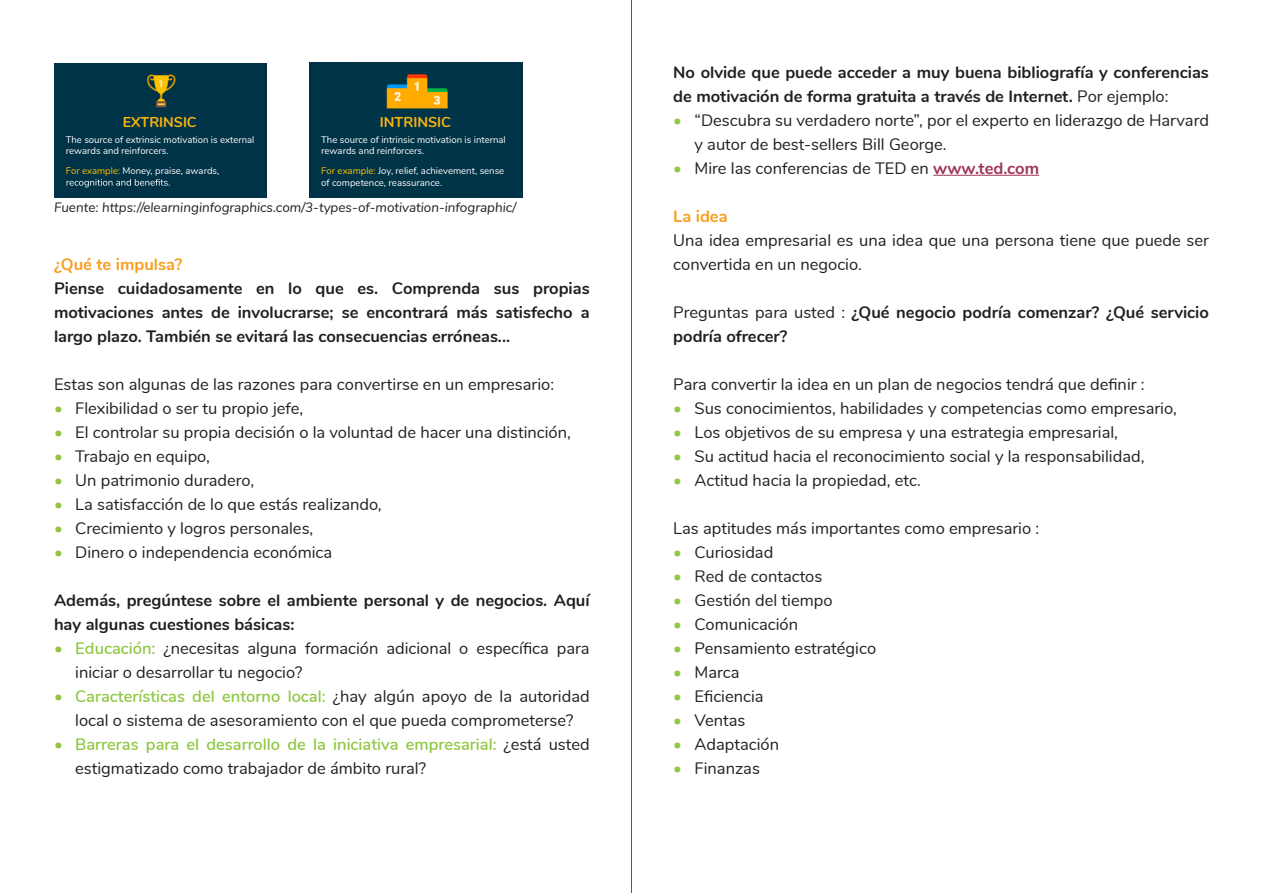
<style>
.page{position:relative;width:1263px;height:893px;background:#fff}
.page>*{position:absolute;margin:0;border:0;box-sizing:border-box;transform-origin:0 0}
.t1{font:16.5px/24px "Nunito";color:#231f20}
.t2{font:700 16.5px/24px "Nunito";color:#231f20}
.t3{font:600 16.5px/24px "Nunito";color:#8ec740}
.t4{font:700 16.5px "Nunito";color:#f89e20}
.t5{font:700 14.25px "Nunito";color:#fab50f}
.t6{font:italic 13.5px "Nunito";color:#231f20}
.t7{font:9.6px/11.4px "Nunito";color:#fff}
.t8{font:9.45px/11.4px "Nunito";color:#fff}
.s1{color:#ffc200}
.s2{color:#8ec740}
.s3{font-weight:600;color:#8ec740}
.s4{font-weight:400;color:#231f20}
.s5{font-weight:400}
.s6{font-weight:700;color:#9f355c}
</style>
<div class="page">
<hr style="left:631px;top:0;width:1px;height:893px;background:#9f355c">
<hr style="left:933px;top:175px;width:106px;height:1px;background:#9f355c">
<div style="left:54px;top:63px;width:213px;height:135px;background:#003347"></div>
<img style="left:147px;top:74px;width:29px;height:34px">
<svg style="left:67px;top:179px;width:103px;height:8px"></svg>
<div style="left:309px;top:63px;width:214px;height:135px;background:#003347"></div>
<img style="left:386px;top:74px;width:62px;height:35px">
<p class="t5" style="left:123px;top:112px;width:75px">EXTRINSIC</p>
<p class="t8" style="left:66px;top:133px;width:190px">The source of extrinsic motivation is external rewards and reinforcers.</p>
<p class="t8" style="left:66px;top:165px;width:155px"><span class="s1">For example:</span> Money, praise, awards,</p>
<p class="t5" style="left:380px;top:111px;width:72px">INTRINSIC</p>
<p class="t7" style="left:321px;top:133px;width:186px">The source of intrinsic motivation is internal rewards and reinforcers.</p>
<p class="t7" style="left:321px;top:165px;width:185px"><span class="s1">For example:</span> Joy, relief, achievement, sense of competence, reassurance.</p>
<p class="t6" style="left:54px;top:198px;width:464px">Fuente: https://elearninginfographics.com/3-types-of-motivation-infographic/</p>
<p class="t4" style="left:54px;top:252px;width:130px">¿Qué te impulsa?</p>
<p class="t2" style="left:54px;top:275px;width:537px;text-align:justify">Piense cuidadosamente en lo que es. Comprenda sus propias motivaciones antes de involucrarse; se encontrará más satisfecho a largo plazo. También se evitará las consecuencias erróneas...</p>
<p class="t1" style="left:54px;top:371px;width:502px">Estas son algunas de las razones para convertirse en un empresario:</p>
<p class="t1" style="left:54px;top:395px;width:251px"><span class="s2">•</span> Flexibilidad o ser tu propio jefe,</p>
<p class="t1" style="left:54px;top:419px;width:518px"><span class="s2">•</span> El controlar su propia decisión o la voluntad de hacer una distinción,</p>
<p class="t1" style="left:54px;top:443px;width:157px"><span class="s2">•</span> Trabajo en equipo,</p>
<p class="t1" style="left:54px;top:467px;width:202px"><span class="s2">•</span> Un patrimonio duradero,</p>
<p class="t1" style="left:54px;top:491px;width:329px"><span class="s2">•</span> La satisfacción de lo que estás realizando,</p>
<p class="t1" style="left:54px;top:515px;width:261px"><span class="s2">•</span> Crecimiento y logros personales,</p>
<p class="t1" style="left:54px;top:539px;width:280px"><span class="s2">•</span> Dinero o independencia económica</p>
<p class="t2" style="left:54px;top:587px;width:537px">Además, pregúntese sobre el ambiente personal y de negocios. Aquí hay algunas cuestiones básicas:</p>
<p class="t1" style="left:75px;top:635px;width:516px;text-indent:-21px"><span class="s3">• Educación:</span> ¿necesitas alguna formación adicional o específica para iniciar o desarrollar tu negocio?</p>
<p class="t1" style="left:54px;top:683px;width:537px;text-align:center"><span class="s3">• Características del entorno local:</span> ¿hay algún apoyo de la autoridad local o sistema de asesoramiento con el que pueda comprometerse?</p>
<p class="t3" style="left:75px;top:731px;width:516px;text-indent:-21px">• Barreras para el desarrollo de la iniciativa empresarial: <span class="s4">¿está usted estigmatizado como trabajador de ámbito rural?</span></p>
<p class="t2" style="left:673px;top:59px;width:537px">No olvide que puede acceder a muy buena bibliografía y conferencias de motivación de forma gratuita a través de Internet. <span class="s5">Por ejemplo:</span></p>
<p class="t1" style="left:694px;top:107px;width:516px;text-indent:-21px"><span class="s2">•</span> “Descubra su verdadero norte”, por el experto en liderazgo de Harvard y autor de best-sellers Bill George.</p>
<p class="t1" style="left:673px;top:155px;width:367px"><span class="s2">•</span> Mire las conferencias de TED en <span class="s6">www.ted.com</span></p>
<p class="t4" style="left:673px;top:204px;width:56px">La idea</p>
<p class="t1" style="left:673px;top:227px;width:537px">Una idea empresarial es una idea que una persona tiene que puede ser convertida en un negocio.</p>
<p class="t2" style="left:673px;top:299px;width:537px"><span class="s5">Preguntas para usted :</span> ¿Qué negocio podría comenzar? ¿Qué servicio podría ofrecer?</p>
<p class="t1" style="left:673px;top:371px;width:473px">Para convertir la idea en un plan de negocios tendrá que definir :</p>
<p class="t1" style="left:673px;top:395px;width:505px"><span class="s2">•</span> Sus conocimientos, habilidades y competencias como empresario,</p>
<p class="t1" style="left:673px;top:419px;width:446px"><span class="s2">•</span> Los objetivos de su empresa y una estrategia empresarial,</p>
<p class="t1" style="left:673px;top:443px;width:473px"><span class="s2">•</span> Su actitud hacia el reconocimiento social y la responsabilidad,</p>
<p class="t1" style="left:673px;top:467px;width:249px"><span class="s2">•</span> Actitud hacia la propiedad, etc.</p>
<p class="t1" style="left:673px;top:515px;width:367px">Las aptitudes más importantes como empresario :</p>
<p class="t1" style="left:673px;top:539px;width:102px"><span class="s2">•</span> Curiosidad</p>
<p class="t1" style="left:673px;top:563px;width:151px"><span class="s2">•</span> Red de contactos</p>
<p class="t1" style="left:673px;top:587px;width:161px"><span class="s2">•</span> Gestión del tiempo</p>
<p class="t1" style="left:673px;top:611px;width:126px"><span class="s2">•</span> Comunicación</p>
<p class="t1" style="left:673px;top:635px;width:204px"><span class="s2">•</span> Pensamiento estratégico</p>
<p class="t1" style="left:673px;top:659px;width:68px"><span class="s2">•</span> Marca</p>
<p class="t1" style="left:673px;top:683px;width:92px"><span class="s2">•</span> Eficiencia</p>
<p class="t1" style="left:673px;top:707px;width:74px"><span class="s2">•</span> Ventas</p>
<p class="t1" style="left:673px;top:731px;width:107px"><span class="s2">•</span> Adaptación</p>
<p class="t1" style="left:673px;top:755px;width:88px"><span class="s2">•</span> Finanzas</p>
</div>
